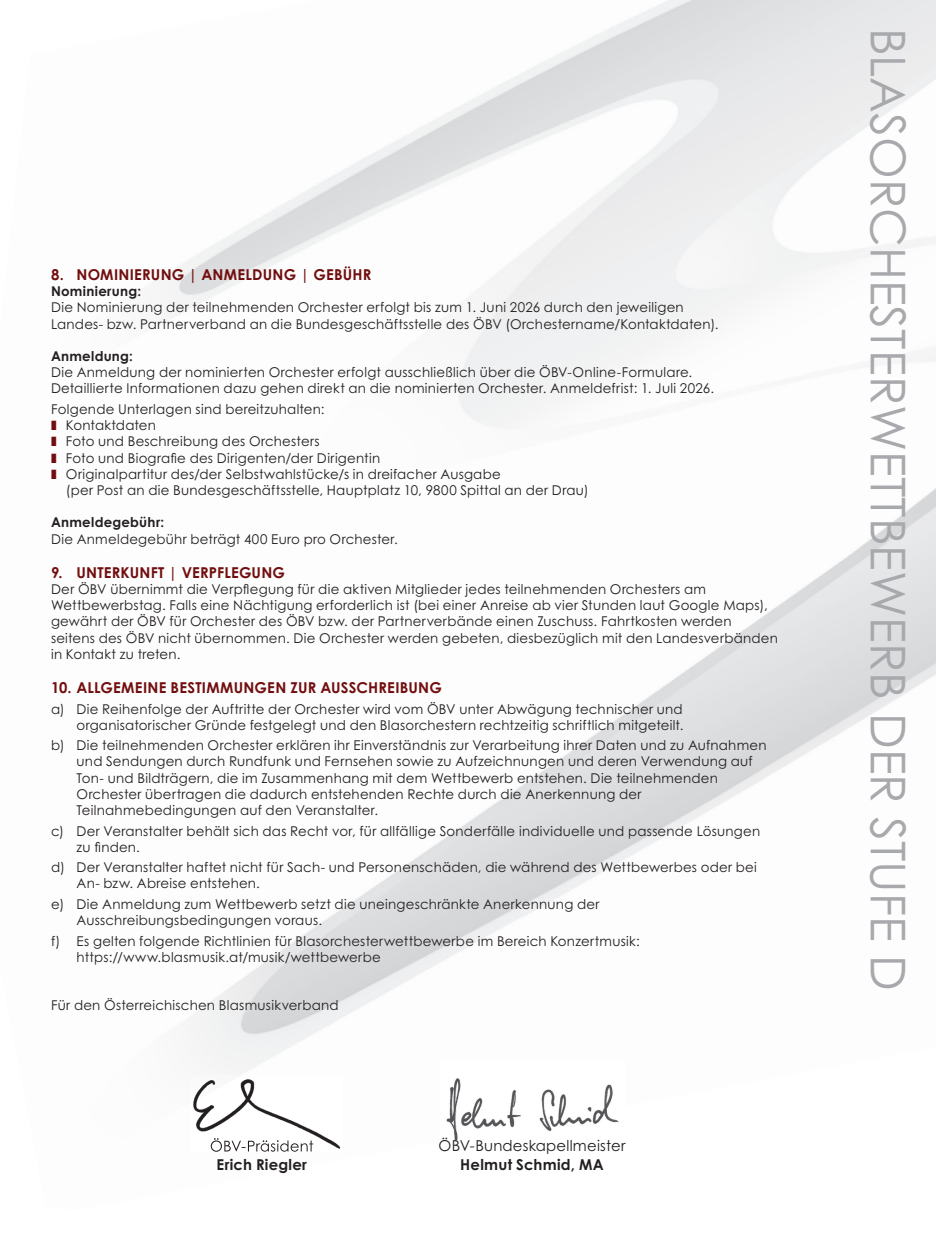
<style>
.page{position:relative;width:936px;height:1234px;background:#fff}
.page>*{position:absolute;margin:0;border:0;box-sizing:border-box;transform-origin:0 0}
.t1{font:48px "Century Gothic Pro";color:#a8a9ad}
.t2{font:700 15px "Century Gothic Pro";letter-spacing:.01em;color:#720e0f}
.t3{font:700 15px "Century Gothic Pro";letter-spacing:.02em;color:#231f20}
.t4{font:15px "Century Gothic Pro";letter-spacing:.015em;color:#231f20}
.t5{font:13.5px/16.2px "Century Gothic Pro";letter-spacing:.02em;color:#231f20}
.t6{font:700 13.5px "Century Gothic Pro";letter-spacing:.02em;color:#231f20}
.s1{color:#720e0f}
</style>
<div class="page">
<img style="left:77px;top:251px;width:125px;height:100px">
<img style="left:97px;top:351px;width:387px;height:69px">
<img style="left:435px;top:404px;width:267px;height:460px">
<img style="left:702px;top:510px;width:233px;height:305px">
<img style="left:908px;top:489px;width:27px;height:72px">
<img style="left:188px;top:708px;width:364px;height:358px">
<img style="left:522px;top:864px;width:94px;height:197px">
<img style="left:440px;top:1061px;width:179px;height:80px">
<img style="left:193px;top:1079px;width:148px;height:73px">
<img style="left:211px;top:1137px;width:102px;height:14px">
<p class="t2" style="left:51px;top:265px;width:322px">8. NOMINIERUNG | ANMELDUNG | GEBÜHR</p>
<p class="t6" style="left:51px;top:283px;width:91px">Nominierung:</p>
<p class="t5" style="left:51px;top:299px;width:669px">Die Nominierung der teilnehmenden Orchester erfolgt bis zum 1. Juni 2026 durch den jeweiligen<br>Landes- bzw. Partnerverband an die Bundesgeschäftsstelle des ÖBV (Orchestername/Kontaktdaten).</p>
<p class="t6" style="left:51px;top:347px;width:83px">Anmeldung:</p>
<p class="t5" style="left:51px;top:364px;width:664px">Die Anmeldung der nominierten Orchester erfolgt ausschließlich über die ÖBV-Online-Formulare.<br>Detaillierte Informationen dazu gehen direkt an die nominierten Orchester. Anmeldefrist: 1. Juli 2026.</p>
<p class="t5" style="left:51px;top:401px;width:275px">Folgende Unterlagen sind bereitzuhalten:</p>
<p class="t5" style="left:51px;top:417px;width:106px"><span class="s1">❚</span> Kontaktdaten</p>
<p class="t5" style="left:51px;top:433px;width:270px"><span class="s1">❚</span> Foto und Beschreibung des Orchesters</p>
<p class="t5" style="left:51px;top:449px;width:330px"><span class="s1">❚</span> Foto und Biografie des Dirigenten/der Dirigentin</p>
<p class="t5" style="left:51px;top:465px;width:451px"><span class="s1">❚</span> Originalpartitur des/der Selbstwahlstücke/s in dreifacher Ausgabe</p>
<p class="t5" style="left:66px;top:482px;width:524px">(per Post an die Bundesgeschäftsstelle, Hauptplatz 10, 9800 Spittal an der Drau)</p>
<p class="t6" style="left:51px;top:514px;width:115px">Anmeldegebühr:</p>
<p class="t5" style="left:51px;top:530px;width:348px">Die Anmeldegebühr beträgt 400 Euro pro Orchester.</p>
<p class="t2" style="left:51px;top:563px;width:235px">9. UNTERKUNFT | VERPFLEGUNG</p>
<p class="t5" style="left:51px;top:581px;width:728px">Der ÖBV übernimmt die Verpflegung für die aktiven Mitglieder jedes teilnehmenden Orchesters am Wettbewerbstag. Falls eine Nächtigung erforderlich ist (bei einer Anreise ab vier Stunden laut Google Maps), gewährt der ÖBV für Orchester des ÖBV bzw. der Partnerverbände einen Zuschuss. Fahrtkosten werden seitens des ÖBV nicht übernommen. Die Orchester werden gebeten, diesbezüglich mit den Landesverbänden in Kontakt zu treten.</p>
<p class="t2" style="left:51px;top:678px;width:392px">10. ALLGEMEINE BESTIMMUNGEN ZUR AUSSCHREIBUNG</p>
<p class="t5" style="left:51px;top:700px;width:634px;text-align:right">a) Die Reihenfolge der Auftritte der Orchester wird vom ÖBV unter Abwägung technischer und organisatorischer Gründe festgelegt und den Blasorchestern rechtzeitig schriftlich mitgeteilt.</p>
<p class="t5" style="left:77px;top:737px;width:691px;text-indent:-26px">b) Die teilnehmenden Orchester erklären ihr Einverständnis zur Verarbeitung ihrer Daten und zu Aufnahmen und Sendungen durch Rundfunk und Fernsehen sowie zu Aufzeichnungen und deren Verwendung auf Ton- und Bildträgern, die im Zusammenhang mit dem Wettbewerb entstehen. Die teilnehmenden Orchester übertragen die dadurch entstehenden Rechte durch die Anerkennung der Teilnahmebedingungen auf den Veranstalter.</p>
<p class="t5" style="left:77px;top:822px;width:685px;text-indent:-26px">c) Der Veranstalter behält sich das Recht vor, für allfällige Sonderfälle individuelle und passende Lösungen zu finden.</p>
<p class="t5" style="left:77px;top:859px;width:681px;text-indent:-26px">d) Der Veranstalter haftet nicht für Sach- und Personenschäden, die während des Wettbewerbes oder bei<br>An- bzw. Abreise entstehen.</p>
<p class="t5" style="left:77px;top:895px;width:524px;text-indent:-26px">e) Die Anmeldung zum Wettbewerb setzt die uneingeschränkte Anerkennung der<br>Ausschreibungsbedingungen voraus.</p>
<p class="t5" style="left:77px;top:932px;width:564px;text-indent:-26px">f) Es gelten folgende Richtlinien für Blasorchesterwettbewerbe im Bereich Konzertmusik: https://www.blasmusik.at/musik/wettbewerbe</p>
<p class="t5" style="left:51px;top:997px;width:289px">Für den Österreichischen Blasmusikverband</p>
<p class="t3" style="left:216px;top:1154px;width:92px">Erich Riegler</p>
<p class="t4" style="left:438px;top:1136px;width:188px">ÖBV-Bundeskapellmeister</p>
<p class="t3" style="left:460px;top:1154px;width:145px">Helmut Schmid, MA</p>
<h1 class="t1" style="left:917px;top:28px;width:964px;rotate:90deg">BLASORCHESTERWETTBEWERB DER STUFE D</h1>
</div>
